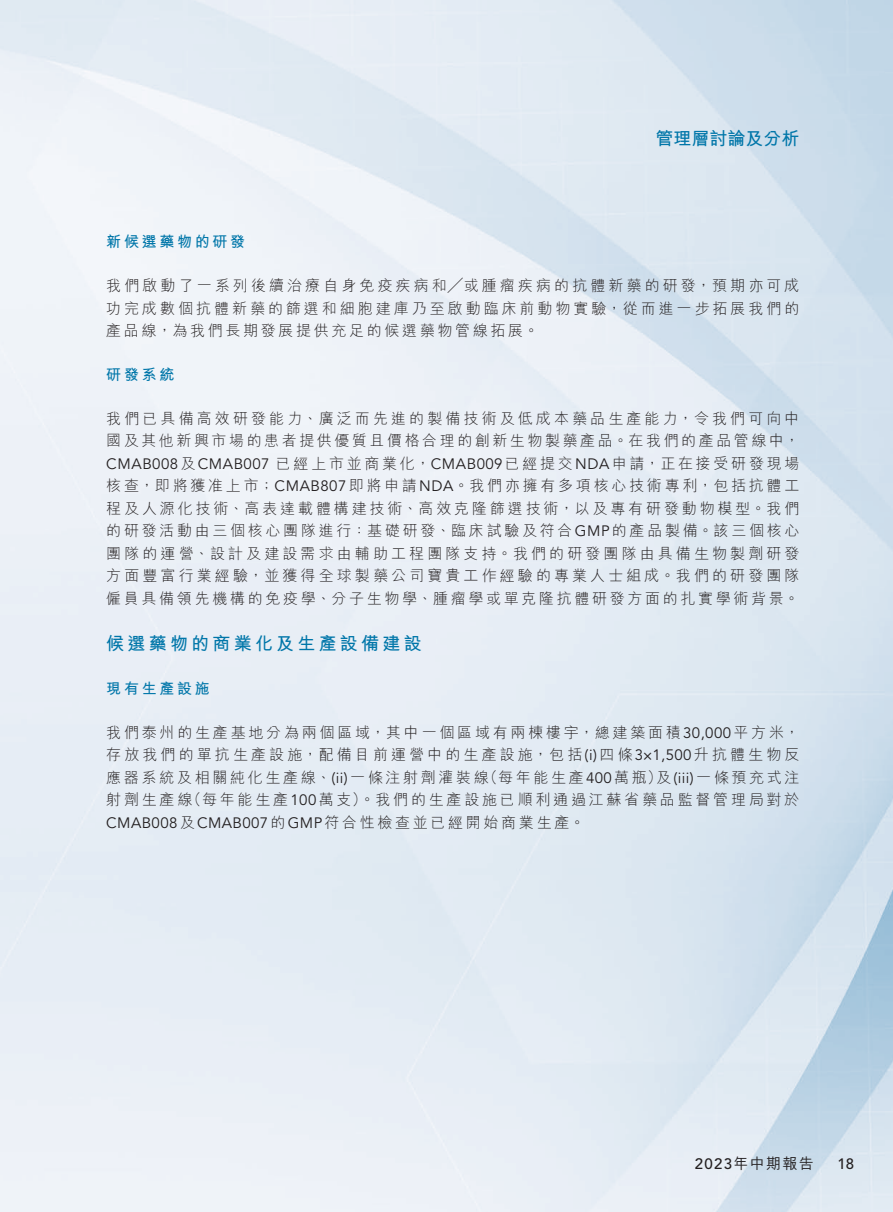
<style>
.page{position:relative;width:893px;height:1212px;background:#fff}
.page>*{position:absolute;margin:0;border:0;box-sizing:border-box;transform-origin:0 0}
._01_Heading_1{font:700 18px "M Hei HK";letter-spacing:.18em;color:#0076a9}
._01_Heading_1-2{font:700 18px "M Hei HK";color:#0076a9}
._00_Body_text{font:300 15px/22.5px "M Hei HK";letter-spacing:.185em;color:#231f20;text-align:justify}
._02_Heading_2{font:700 15px "M Hei HK";letter-spacing:.18em;color:#0076a9}
.t1{font:500 15px "M Hei HK";letter-spacing:.09em;color:#231f20}
.t2{font:500 15px "Avenir LT Std";color:#231f20}
.s1{font-family:"Avenir LT Std";font-weight:400}
.s2{font-family:"Times LT Std";font-weight:400}
.s3{font-family:"Avenir LT Std"}
</style>
<div class="page">
<p class="_01_Heading_1-2" style="left:655px;top:125px;width:145px">管理層討論及分析</p>
<p class="_02_Heading_2" style="left:106px;top:231px;width:140px">新候選藥物的研發</p>
<p class="_00_Body_text" style="left:106px;top:274px;width:695px">我們啟動了一系列後續治療自身免疫疾病和╱或腫瘤疾病的抗體新藥的研發，預期亦可成功完成數個抗體新藥的篩選和細胞建庫乃至啟動臨床前動物實驗，從而進一步拓展我們的產品線，為我們長期發展提供充足的候選藥物管線拓展。</p>
<p class="_02_Heading_2" style="left:106px;top:363px;width:70px">研發系統</p>
<p class="_00_Body_text" style="left:106px;top:407px;width:695px">我們已具備高效研發能力、廣泛而先進的製備技術及低成本藥品生產能力，令我們可向中國及其他新興市場的患者提供優質且價格合理的創新生物製藥產品。在我們的產品管線中，<span class="s1">CMAB008</span>及<span class="s1">CMAB007</span> 已經上市並商業化，<span class="s1">CMAB009</span>已經提交<span class="s1">NDA</span>申請，正在接受研發現場核查，即將獲准上市；<span class="s1">CMAB807</span>即將申請<span class="s1">NDA</span>。我們亦擁有多項核心技術專利，包括抗體工程及人源化技術、高表達載體構建技術、高效克隆篩選技術，以及專有研發動物模型。我們的研發活動由三個核心團隊進行：基礎研發、臨床試驗及符合<span class="s1">GMP</span>的產品製備。該三個核心團隊的運營、設計及建設需求由輔助工程團隊支持。我們的研發團隊由具備生物製劑研發方面豐富行業經驗，並獲得全球製藥公司寶貴工作經驗的專業人士組成。我們的研發團隊僱員具備領先機構的免疫學、分子生物學、腫瘤學或單克隆抗體研發方面的扎實學術背景。</p>
<p class="_01_Heading_1" style="left:106px;top:631px;width:317px">候選藥物的商業化及生產設備建設</p>
<p class="_02_Heading_2" style="left:106px;top:678px;width:105px">現有生產設施</p>
<p class="_00_Body_text" style="left:106px;top:721px;width:695px;text-align:right">我們泰州的生產基地分為兩個區域，其中一個區域有兩棟樓宇，總建築面積<span class="s1">30,000</span>平方米，存放我們的單抗生產設施，配備目前運營中的生產設施，包括 <span class="s1">)i(</span> 四條 <span class="s2">×</span><span class="s1">3 1,500</span>升抗體生物反應器系統及相關純化生產線、<span class="s1">(</span> 一<span class="s1">)i i</span> 條注射劑灌裝 （線 每年能生產<span class="s1">400</span>萬瓶 及） <span class="s1">(iii)</span>一條預充式注（每年能生產<span class="s1">100</span>萬支）。我們的生產設施已順利通過江蘇省藥品監督管理局對於</p>
<p class="_00_Body_text" style="left:106px;top:788px;width:480px">射劑生產線<br><span class="s1">CMAB008</span>及<span class="s1">CMAB007</span>的<span class="s1">GMP</span>符合性檢查並已經開始商業生產。</p>
<p class="t1" style="left:695px;top:1153px;width:121px"><span class="s3">2023</span>年中期報告</p>
<p class="t2" style="left:837px;top:1155px;width:18px">18</p>
</div>
